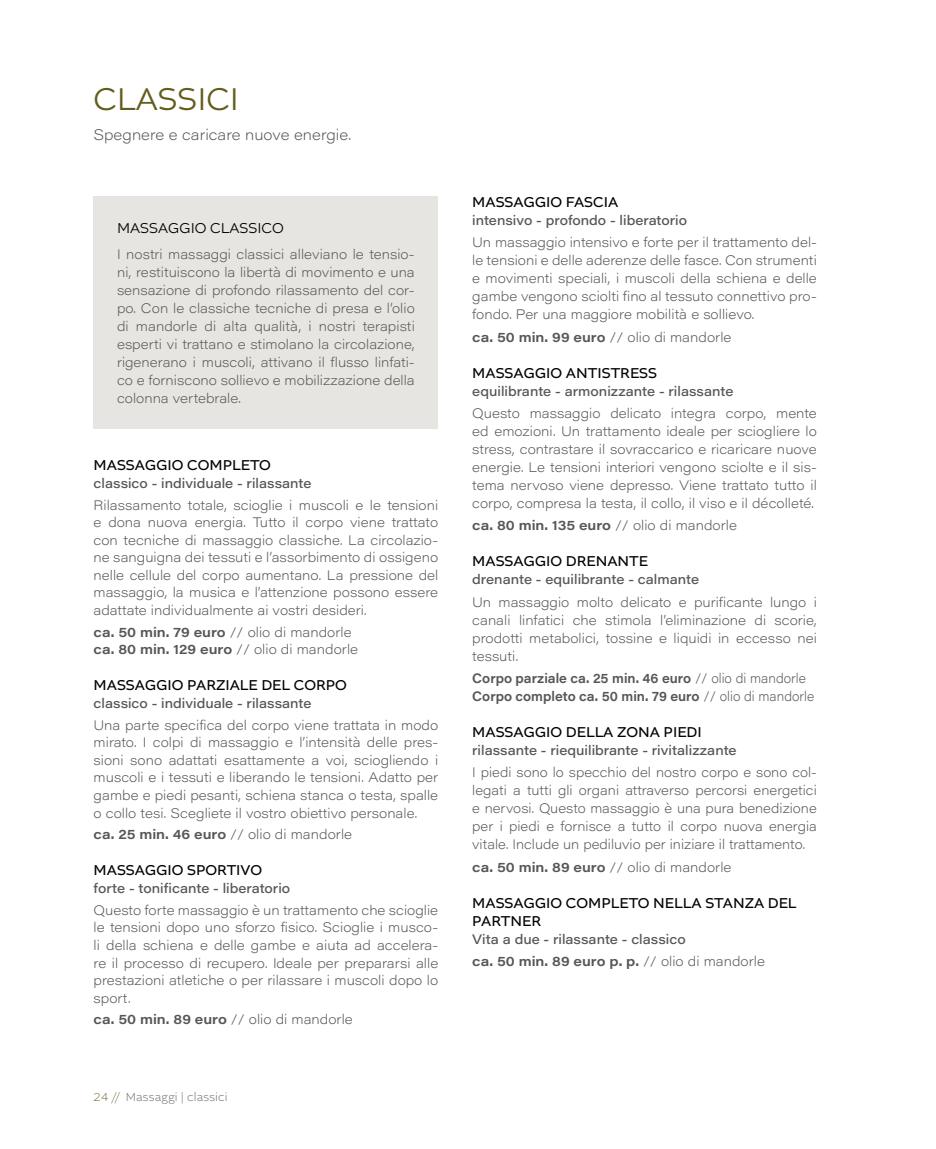
<style>
.page{position:relative;width:936px;height:1149px;background:#fff}
.page>*{position:absolute;margin:0;border:0;box-sizing:border-box;transform-origin:0 0}
.t1{font:300 33px "Altivo";color:#635d1c}
.t2{font:15px/18px "Altivo";color:#000}
.t3{font:200 15px "Acumin Pro Wide";color:#575756}
.t4{font:300 15px "Altivo";color:#000}
.t5{font:200 13.5px/18px "Acumin Pro Wide";color:#575756;text-align:justify}
.t6{font:500 13.5px/22.2px "Acumin Pro Wide";color:#575756}
.t7{font:600 13.5px/18px "Acumin Pro Wide";color:#575756;scale:.91 1}
.t8{font:600 13.5px "Acumin Pro Wide";color:#575756}
.t9{font:200 12px "Altivo";letter-spacing:.01em;color:#575756}
.s1{font-weight:600}
.s2{color:#635d1c}
.s3{font-weight:200}
</style>
<div class="page">
<div style="left:94px;top:196px;width:344px;height:232px;background:#e7e5e1"></div>
<h1 class="t1" style="left:94px;top:78px;width:147px">CLASSICI</h1>
<p class="t3" style="left:94px;top:124px;width:259px">Spegnere e caricare nuove energie.</p>
<p class="t4" style="left:117px;top:218px;width:168px">MASSAGGIO CLASSICO</p>
<p class="t5" style="left:117px;top:245px;width:299px">I nostri massaggi classici alleviano le tensio&shy;ni, restituiscono la libertà di movimento e una sensazione di profondo rilassamento del cor&shy;po. Con le classiche tecniche di presa e l’olio di mandorle di alta qualità, i nostri terapisti esperti vi trattano e stimolano la circolazione, rigenerano i muscoli, attivano il flusso linfati&shy;co e forniscono sollievo e mobilizzazione della colonna vertebrale.</p>
<p class="t2" style="left:94px;top:456px;width:179px">MASSAGGIO COMPLETO</p>
<p class="t6" style="left:94px;top:471px;width:219px">classico - individuale - rilassante</p>
<p class="t5" style="left:94px;top:495px;width:346px;line-height:17.5px">Rilassamento totale, scioglie i muscoli e le tensioni e dona nuova energia. Tutto il corpo viene trattato con tecniche di massaggio classiche. La circolazio&shy;ne sanguigna dei tessuti e l’assorbimento di ossigeno nelle cellule del corpo aumentano. La pressione del massaggio, la musica e l’attenzione possono essere adattate individualmente ai vostri desideri.</p>
<p class="t5" style="left:94px;top:622px;width:266px;line-height:17.5px"><span class="s1">ca. 50 min. 79 euro</span> // olio di mandorle <span class="s1">ca. 80 min. 129 euro</span> // olio di mandorle</p>
<p class="t2" style="left:94px;top:676px;width:255px">MASSAGGIO PARZIALE DEL CORPO</p>
<p class="t6" style="left:94px;top:691px;width:219px">classico - individuale - rilassante</p>
<p class="t5" style="left:94px;top:715px;width:346px;line-height:17.5px">Una parte specifica del corpo viene trattata in modo mirato. I colpi di massaggio e l’intensità delle pres&shy;sioni sono adattati esattamente a voi, sciogliendo i muscoli e i tessuti e liberando le tensioni. Adatto per gambe e piedi pesanti, schiena stanca o testa, spalle o collo tesi. Scegliete il vostro obiettivo personale.</p>
<p class="t5" style="left:94px;top:824px;width:260px"><span class="s1">ca. 25 min. 46 euro</span> // olio di mandorle</p>
<p class="t2" style="left:94px;top:860px;width:170px">MASSAGGIO SPORTIVO</p>
<p class="t6" style="left:94px;top:876px;width:198px">forte - tonificante - liberatorio</p>
<p class="t5" style="left:94px;top:900px;width:346px;line-height:17.5px">Questo forte massaggio è un trattamento che scioglie le tensioni dopo uno sforzo fisico. Scioglie i musco&shy;li della schiena e delle gambe e aiuta ad accelera&shy;re il processo di recupero. Ideale per prepararsi alle prestazioni atletiche o per rilassare i muscoli dopo lo sport.</p>
<p class="t5" style="left:94px;top:1009px;width:261px"><span class="s1">ca. 50 min. 89 euro</span> // olio di mandorle</p>
<p class="t9" style="left:94px;top:1088px;width:136px"><span class="s2">24 //</span> Massaggi | classici</p>
<p class="t2" style="left:472px;top:193px;width:147px">MASSAGGIO FASCIA</p>
<p class="t6" style="left:472px;top:208px;width:216px">intensivo - profondo - liberatorio</p>
<p class="t5" style="left:472px;top:233px;width:346px">Un massaggio intensivo e forte per il trattamento del&shy;le tensioni e delle aderenze delle fasce. Con strumenti e movimenti speciali, i muscoli della schiena e delle gambe vengono sciolti fino al tessuto connettivo pro&shy;fondo. Per una maggiore mobilità e sollievo.</p>
<p class="t5" style="left:472px;top:327px;width:261px"><span class="s1">ca. 50 min. 99 euro</span> // olio di mandorle</p>
<p class="t2" style="left:472px;top:364px;width:186px">MASSAGGIO ANTISTRESS</p>
<p class="t6" style="left:472px;top:379px;width:263px">equilibrante - armonizzante - rilassante</p>
<p class="t5" style="left:472px;top:403px;width:346px">Questo massaggio delicato integra corpo, mente ed emozioni. Un trattamento ideale per sciogliere lo stress, contrastare il sovraccarico e ricaricare nuove energie. Le tensioni interiori vengono sciolte e il sis&shy;tema nervoso viene depresso. Viene trattato tutto il corpo, compresa la testa, il collo, il viso e il décolleté.</p>
<p class="t8" style="left:472px;top:515px;width:266px">ca. 80 min. 135 euro <span class="s3">// olio di mandorle</span></p>
<p class="t2" style="left:472px;top:552px;width:177px">MASSAGGIO DRENANTE</p>
<p class="t6" style="left:472px;top:567px;width:228px">drenante - equilibrante - calmante</p>
<p class="t5" style="left:472px;top:592px;width:346px">Un massaggio molto delicato e purificante lungo i canali linfatici che stimola l’eliminazione di scorie, prodotti metabolici, tossine e liquidi in eccesso nei tessuti.</p>
<p class="t7" style="left:472px;top:668px;width:377px">Corpo parziale ca. 25 min. 46 euro <span class="s3">// olio di mandorle<br></span>Corpo completo ca. 50 min. 79 euro <span class="s3">// olio di mandorle</span></p>
<p class="t2" style="left:472px;top:723px;width:231px">MASSAGGIO DELLA ZONA PIEDI</p>
<p class="t6" style="left:472px;top:738px;width:266px">rilassante - riequilibrante - rivitalizzante</p>
<p class="t5" style="left:472px;top:762px;width:346px">I piedi sono lo specchio del nostro corpo e sono col&shy;legati a tutti gli organi attraverso percorsi energetici e nervosi. Questo massaggio è una pura benedizione per i piedi e fornisce a tutto il corpo nuova energia vitale. Include un pediluvio per iniziare il trattamento.</p>
<p class="t5" style="left:472px;top:857px;width:261px"><span class="s1">ca. 50 min. 89 euro</span> // olio di mandorle</p>
<p class="t2" style="left:472px;top:893px;width:326px">MASSAGGIO COMPLETO NELLA STANZA DEL<br>PARTNER</p>
<p class="t6" style="left:472px;top:926px;width:294px">Vita a due - rilassante - classico<br><span class="s1">ca. 50 min. 89 euro p. p.</span> <span class="s3">// olio di mandorle</span></p>
</div>
